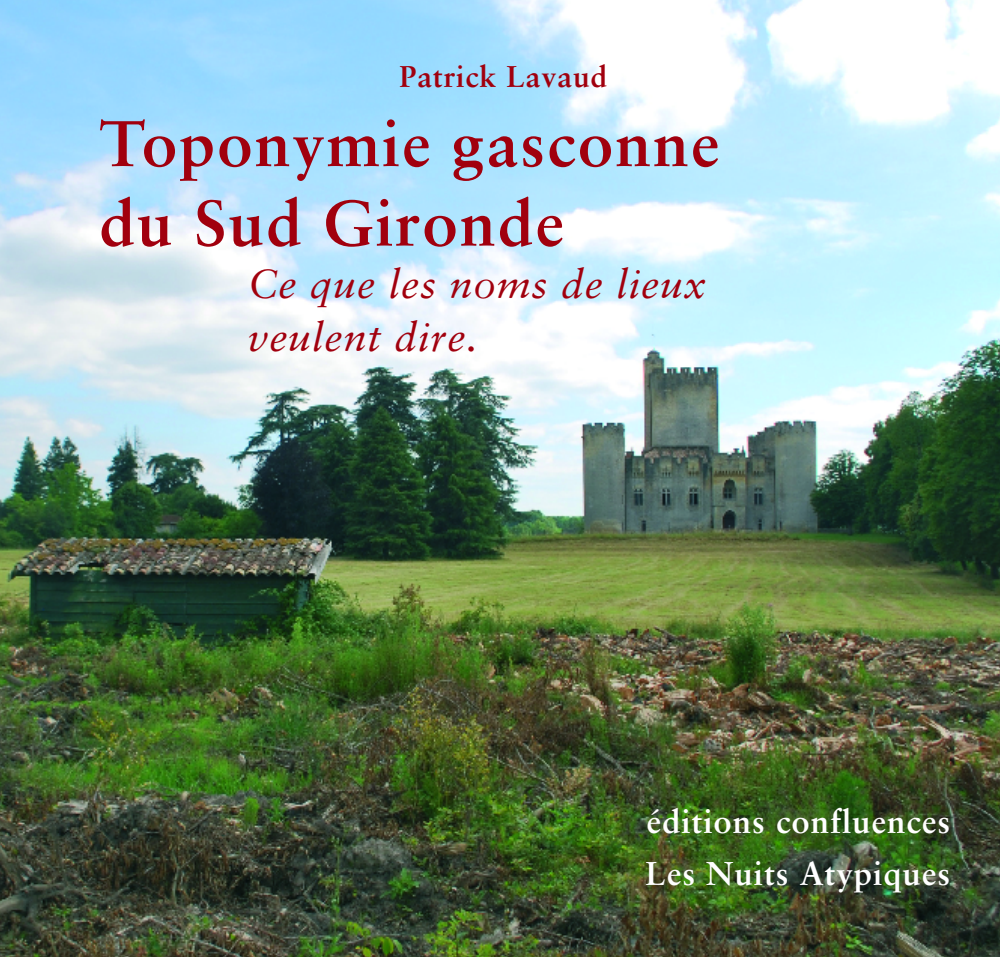
<style>
.page{position:relative;width:1000px;height:957px;background:#fff}
.page>*{position:absolute;margin:0;border:0;box-sizing:border-box;transform-origin:0 0}
.t1{font:700 64.5px/79.5px "Sabon";letter-spacing:.03em;color:#a1000e}
.t2{font:italic 40.5px/52.5px "Sabon";letter-spacing:.03em;color:#a1000e}
.t3{font:700 33px/52.5px "Sabon";letter-spacing:.03em;color:#fff}
.t4{font:700 30px "Sabon";letter-spacing:.03em;color:#a1000e}
</style>
<div class="page">
<img style="left:0;top:0;width:999px;height:957px">
<p class="t4" style="left:399px;top:64px;width:209px">Patrick Lavaud</p>
<h1 class="t1" style="left:99px;top:109px;width:621px">Toponymie gasconne du Sud Gironde</h1>
<p class="t2" style="left:248px;top:261px;width:460px">Ce que les noms de lieux veulent dire.</p>
<p class="t3" style="left:645px;top:797px;width:306px">éditions confluences<br>Les Nuits Atypiques</p>
</div>
